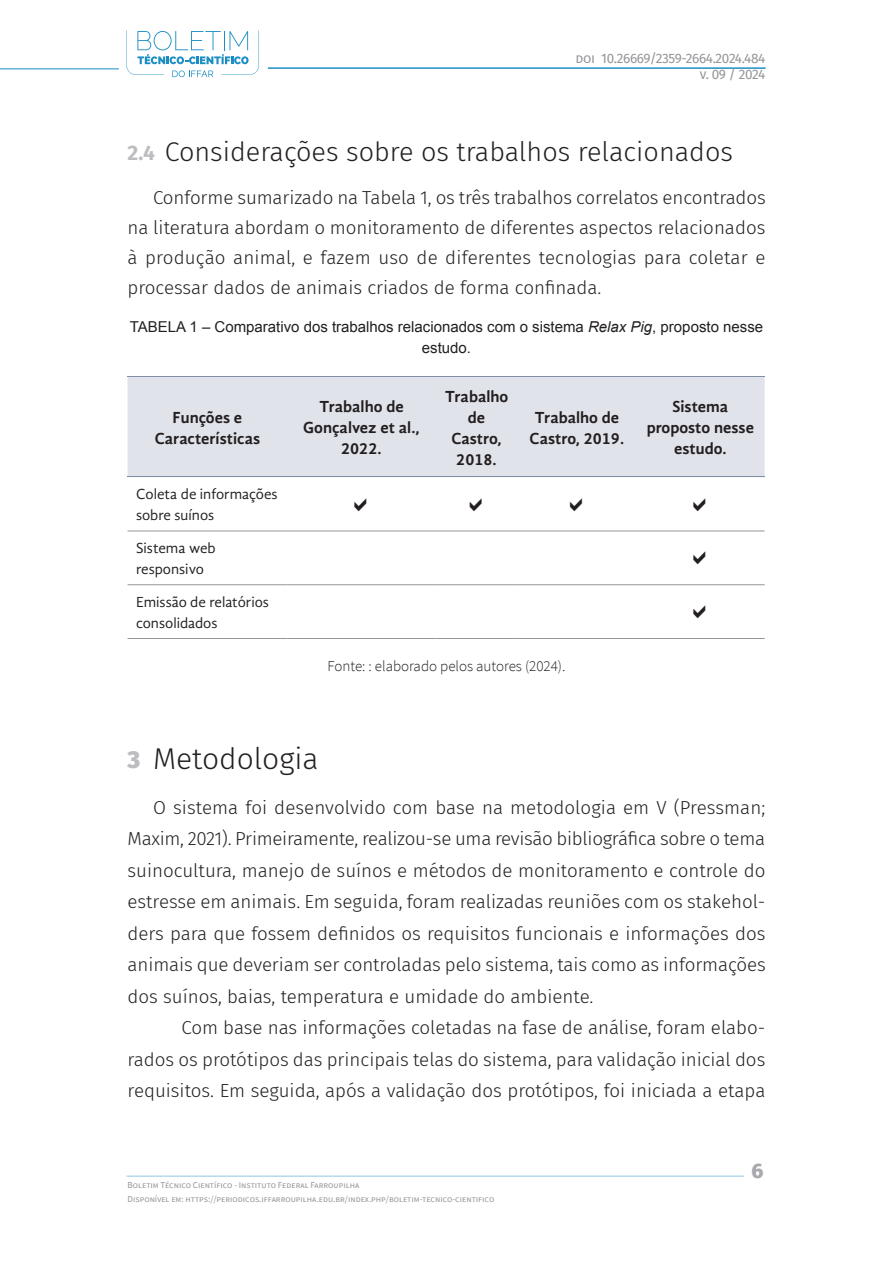
<style>
.page{position:relative;width:893px;height:1263px;background:#fff}
.page>*{position:absolute;margin:0;border:0;box-sizing:border-box;transform-origin:0 0}
.t1{font:300 30px "Fira Sans";color:#231f20}
.t2{font:300 27px "Fira Sans";color:#231f20}
.t3{font:800 21px "Fira Sans";color:#a8a9ad}
.Corpodetexto{font:300 18.75px/31.5px "Fira Sans";color:#231f20;text-align:justify}
.Quadro_Topo{font:700 16.5px/21px "Gandhi Sans";color:#231f20;text-align:center}
.tituloFiguraTabela{font:15px/21px "Arial";color:#231f20;text-align:center}
.Quadro_texto{font:15px/21px "Gandhi Sans";color:#231f20}
.Fonte{font:300 15px "Source Sans Pro";color:#231f20}
.t4{font:13.5px/16.5px "Fira Sans";letter-spacing:-.025em;color:#939598;text-align:right}
.t5{font:9px/13.5px "Source Sans Pro";color:#939598}
.s1{font-weight:700;font-size:21px;color:#bcbdc0}
.s2{font-style:italic}
.s3{font-weight:900;font-size:24px;color:#bcbdc0}
</style>
<div class="page">
<hr style="left:0;top:69px;width:119px;height:1px;background:#1a8ec3">
<hr style="left:127px;top:1176px;width:616px;height:1px;background:#1a8ec3">
<svg style="left:126px;top:30px;width:133px;height:47px"></svg>
<hr style="left:268px;top:68px;width:497px;height:1px;background:#1a8ec3">
<div style="left:128px;top:377px;width:637px;height:99px;background:#e1e3ea"></div>
<hr style="left:128px;top:531px;width:159px;height:1px;background:#939598">
<hr style="left:128px;top:584px;width:159px;height:1px;background:#939598">
<hr style="left:128px;top:638px;width:159px;height:1px;background:#939598">
<hr style="left:287px;top:531px;width:148px;height:1px;background:#939598">
<hr style="left:636px;top:638px;width:129px;height:1px;background:#939598">
<hr style="left:518px;top:584px;width:118px;height:1px;background:#939598">
<hr style="left:636px;top:584px;width:129px;height:1px;background:#939598">
<hr style="left:435px;top:531px;width:83px;height:1px;background:#939598">
<hr style="left:518px;top:531px;width:118px;height:1px;background:#939598">
<hr style="left:636px;top:531px;width:129px;height:1px;background:#939598">
<hr style="left:287px;top:584px;width:148px;height:1px;background:#939598">
<hr style="left:287px;top:638px;width:148px;height:1px;background:#939598">
<hr style="left:435px;top:584px;width:83px;height:1px;background:#939598">
<hr style="left:435px;top:638px;width:83px;height:1px;background:#939598">
<hr style="left:518px;top:638px;width:118px;height:1px;background:#939598">
<hr style="left:128px;top:476px;width:637px;height:1px;background:#818ea6">
<hr style="left:128px;top:376px;width:637px;height:1px;background:#818ea6">
<p class="t4" style="left:575px;top:49px;width:191px">doi 10.26669/2359-2664.2024.484 v. 09 / 2024</p>
<p class="t2" style="left:128px;top:133px;width:607px"><span class="s1">2.4</span> Considerações sobre os trabalhos relacionados</p>
<p class="Corpodetexto" style="left:128px;top:182px;width:640px;line-height:30px;text-indent:26px">Conforme sumarizado na Tabela 1, os três trabalhos correlatos encontrados na literatura abordam o monitoramento de diferentes aspectos relacionados à produção animal, e fazem uso de diferentes tecnologias para coletar e processar dados de animais criados de forma confinada.</p>
<p class="tituloFiguraTabela" style="left:130px;top:316px;width:635px">TABELA 1 – Comparativo dos trabalhos relacionados com o sistema <span class="s2">Relax Pig</span>, proposto nesse estudo.</p>
<p class="Quadro_Topo" style="left:155px;top:406px;width:107px">Funções e<br>Características</p>
<p class="Quadro_Topo" style="left:303px;top:396px;width:118px">Trabalho de<br>Gonçalvez et al.,<br>2022.</p>
<p class="Quadro_Topo" style="left:445px;top:385px;width:65px">Trabalho de<br>Castro,<br>2018.</p>
<p class="Quadro_texto" style="left:136px;top:484px;width:143px">Coleta de informações sobre suínos</p>
<p class="Quadro_texto" style="left:136px;top:538px;width:81px">Sistema web responsivo</p>
<p class="Quadro_texto" style="left:136px;top:591px;width:134px">Emissão de relatórios consolidados</p>
<p class="Quadro_Topo" style="left:530px;top:406px;width:96px;text-align:left">Trabalho de<br>Castro, 2019.</p>
<p class="Quadro_Topo" style="left:647px;top:396px;width:109px">Sistema proposto nesse estudo.</p>
<p class="Fonte" style="left:328px;top:657px;width:239px">Fonte: : elaborado pelos autores (2024).</p>
<p class="t1" style="left:128px;top:738px;width:193px"><span class="s3">3</span> Metodologia</p>
<p class="Corpodetexto" style="left:128px;top:791px;width:640px;text-indent:26px">O sistema foi desenvolvido com base na metodologia em V (Pressman; Maxim, 2021). Primeiramente, realizou-se uma revisão bibliográfica sobre o tema suinocultura, manejo de suínos e métodos de monitoramento e controle do estresse em animais. Em seguida, foram realizadas reuniões com os stakehol&shy;ders para que fossem definidos os requisitos funcionais e informações dos animais que deveriam ser controladas pelo sistema, tais como as informações dos suínos, baias, temperatura e umidade do ambiente.</p>
<p class="Corpodetexto" style="left:128px;top:1012px;width:639px;text-indent:54px">Com base nas informações coletadas na fase de análise, foram elabo&shy;rados os protótipos das principais telas do sistema, para validação inicial dos requisitos. Em seguida, após a validação dos protótipos, foi iniciada a etapa</p>
<p class="t5" style="left:128px;top:1178px;width:368px">Boletim Técnico Científico - Instituto Federal Farroupilha<br>Disponível em: https://periodicos.iffarroupilha.edu.br/index.php/boletim-tecnico-cientifico</p>
<p class="t3" style="left:751px;top:1152px;width:14px">6</p>
</div>
